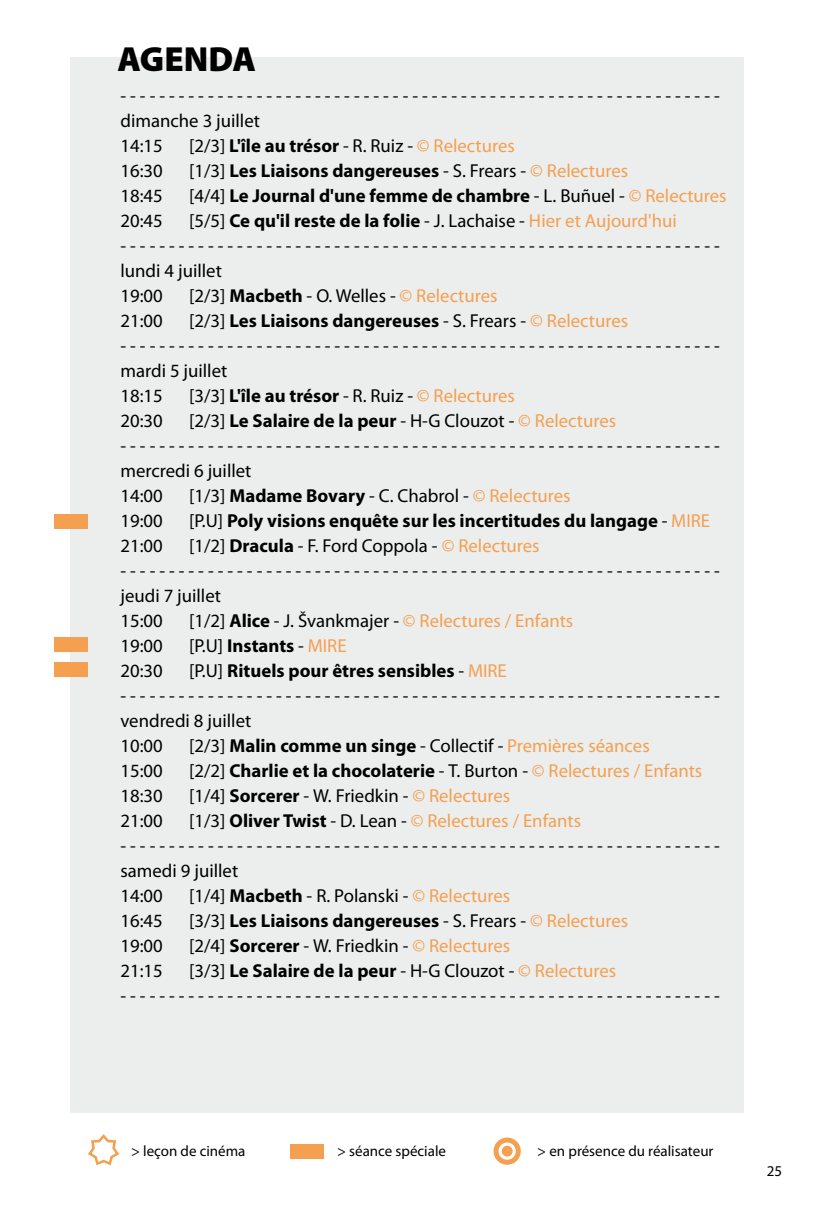
<style>
.page{position:relative;width:815px;height:1205px;background:#fff}
.page>*{position:absolute;margin:0;border:0;box-sizing:border-box;transform-origin:0 0}
.t1{font:900 35px "Myriad Pro";color:#000}
.t2{font:18.75px/25px "Myriad Pro";color:#000}
.t3{font:700 18.75px "Myriad Pro";color:#000}
.t4{font:18.75px "Myriad Pro";color:#f4a050}
.t5{font:15px "Myriad Pro";color:#000}
.s1{font-weight:700}
.s2{color:#f4a050}
.s3{font-weight:400}
.s4{font-weight:400;color:#f4a050}
.s5{color:#000}
.s6{font-weight:700;color:#000}
</style>
<div class="page">
<div style="left:71px;top:57px;width:673px;height:1055px;background:#eceded"></div>
<svg style="left:88px;top:1134px;width:32px;height:32px"></svg>
<div style="left:290px;top:1145px;width:34px;height:14px;background:#f4a050"></div>
<svg style="left:496px;top:1140px;width:22px;height:22px"></svg>
<div style="left:494px;top:1137px;width:27px;height:27px;border:5px solid #f4a050;border-radius:50%"></div>
<div style="left:502px;top:1145px;width:11px;height:11px;background:#f4a050;border-radius:50%"></div>
<div style="left:54px;top:638px;width:33px;height:14px;background:#f4a050"></div>
<div style="left:54px;top:514px;width:33px;height:14px;background:#f4a050"></div>
<div style="left:54px;top:663px;width:33px;height:14px;background:#f4a050"></div>
<h1 class="t1" style="left:117px;top:39px;width:140px">AGENDA</h1>
<p class="t2" style="left:120px;top:83px;width:601px">- - - - - - - - - - - - - - - - - - - - - - - - - - - - - - - - - - - - - - - - - - - - - - - - - - - - - - - - - - - - - - dimanche 3 juillet<br>14:15</p>
<p class="t2" style="left:189px;top:133px;width:327px">[2/3] <span class="s1">L'île au trésor</span> - R. Ruiz - <span class="s2">© Relectures</span></p>
<p class="t2" style="left:120px;top:158px;width:44px">16:30</p>
<p class="t3" style="left:189px;top:159px;width:440px"><span class="s3">[1/3]</span> Les Liaisons dangereuses <span class="s3">- S. Frears -</span> <span class="s4">© Relectures</span></p>
<p class="t2" style="left:120px;top:183px;width:44px">18:45</p>
<p class="t3" style="left:189px;top:184px;width:539px"><span class="s3">[4/4]</span> Le Journal d'une femme de chambre <span class="s3">- L. Buñuel -</span> <span class="s4">© Relectures</span></p>
<p class="t2" style="left:120px;top:208px;width:44px">20:45</p>
<p class="t3" style="left:189px;top:209px;width:489px"><span class="s3">[5/5]</span> Ce qu'il reste de la folie <span class="s3">- J. Lachaise -</span> <span class="s4">Hier et Aujourd'hui</span></p>
<p class="t2" style="left:120px;top:233px;width:601px">- - - - - - - - - - - - - - - - - - - - - - - - - - - - - - - - - - - - - - - - - - - - - - - - - - - - - - - - - - - - - - lundi 4 juillet<br>19:00</p>
<p class="t2" style="left:189px;top:283px;width:310px">[2/3] <span class="s1">Macbeth</span> - O. Welles - <span class="s2">© Relectures</span></p>
<p class="t2" style="left:120px;top:308px;width:44px">21:00</p>
<p class="t3" style="left:189px;top:309px;width:440px"><span class="s3">[2/3]</span> Les Liaisons dangereuses <span class="s3">- S. Frears -</span> <span class="s4">© Relectures</span></p>
<p class="t2" style="left:120px;top:333px;width:601px">- - - - - - - - - - - - - - - - - - - - - - - - - - - - - - - - - - - - - - - - - - - - - - - - - - - - - - - - - - - - - - mardi 5 juillet<br>18:15</p>
<p class="t2" style="left:189px;top:383px;width:327px">[3/3] <span class="s1">L'île au trésor</span> - R. Ruiz - <span class="s2">© Relectures</span></p>
<p class="t2" style="left:120px;top:408px;width:44px">20:30</p>
<p class="t2" style="left:189px;top:408px;width:429px">[2/3] <span class="s1">Le Salaire de la peur</span> - H-G Clouzot - <span class="s2">© Relectures</span></p>
<p class="t2" style="left:120px;top:433px;width:601px">- - - - - - - - - - - - - - - - - - - - - - - - - - - - - - - - - - - - - - - - - - - - - - - - - - - - - - - - - - - - - - mercredi 6 juillet<br>14:00</p>
<p class="t2" style="left:189px;top:483px;width:383px">[1/3] <span class="s1">Madame Bovary</span> - C. Chabrol - <span class="s2">© Relectures</span></p>
<p class="t2" style="left:120px;top:508px;width:44px">19:00</p>
<p class="t3" style="left:189px;top:509px;width:522px"><span class="s3">[P.U]</span> Poly visions enquête sur les incertitudes du langage <span class="s3">-</span> <span class="s4">MIRE</span></p>
<p class="t2" style="left:120px;top:533px;width:44px">21:00</p>
<p class="t2" style="left:189px;top:533px;width:352px">[1/2] <span class="s1">Dracula</span> - F. Ford Coppola - <span class="s2">© Relectures</span></p>
<p class="t2" style="left:120px;top:558px;width:601px">- - - - - - - - - - - - - - - - - - - - - - - - - - - - - - - - - - - - - - - - - - - - - - - - - - - - - - - - - - - - - - jeudi 7 juillet<br>15:00</p>
<p class="t2" style="left:189px;top:608px;width:386px">[1/2] <span class="s1">Alice</span> - J. Švankmajer - <span class="s2">© Relectures / Enfants</span></p>
<p class="t2" style="left:120px;top:633px;width:44px">19:00</p>
<p class="t3" style="left:189px;top:633px;width:159px"><span class="s3">[P.U]</span> Instants <span class="s3">-</span> <span class="s4">MIRE</span></p>
<p class="t2" style="left:120px;top:658px;width:44px">20:30</p>
<p class="t3" style="left:189px;top:658px;width:319px"><span class="s3">[P.U]</span> Rituels pour êtres sensibles <span class="s3">-</span> <span class="s4">MIRE</span></p>
<p class="t2" style="left:120px;top:683px;width:601px">- - - - - - - - - - - - - - - - - - - - - - - - - - - - - - - - - - - - - - - - - - - - - - - - - - - - - - - - - - - - - - vendredi 8 juillet<br>10:00</p>
<p class="t3" style="left:189px;top:733px;width:462px"><span class="s3">[2/3]</span> Malin comme un singe <span class="s3">- Collectif -</span> <span class="s4">Premières séances</span></p>
<p class="t2" style="left:120px;top:758px;width:44px">15:00</p>
<p class="t3" style="left:189px;top:758px;width:515px"><span class="s3">[2/2]</span> Charlie et la chocolaterie <span class="s3">- T. Burton -</span> <span class="s4">© Relectures / Enfants</span></p>
<p class="t2" style="left:120px;top:783px;width:44px">18:30</p>
<p class="t2" style="left:189px;top:783px;width:323px">[1/4] <span class="s1">Sorcerer</span> - W. Friedkin - <span class="s2">© Relectures</span></p>
<p class="t2" style="left:120px;top:808px;width:44px">21:00</p>
<p class="t4" style="left:189px;top:809px;width:393px"><span class="s5">[1/3]</span> <span class="s6">Oliver Twist</span> <span class="s5">- D. Lean -</span> © Relectures / Enfants</p>
<p class="t2" style="left:120px;top:833px;width:601px">- - - - - - - - - - - - - - - - - - - - - - - - - - - - - - - - - - - - - - - - - - - - - - - - - - - - - - - - - - - - - - samedi 9 juillet<br>14:00</p>
<p class="t2" style="left:189px;top:883px;width:323px">[1/4] <span class="s1">Macbeth</span> - R. Polanski - <span class="s2">© Relectures</span></p>
<p class="t2" style="left:120px;top:908px;width:44px">16:45</p>
<p class="t3" style="left:189px;top:908px;width:440px"><span class="s3">[3/3]</span> Les Liaisons dangereuses <span class="s3">- S. Frears -</span> <span class="s4">© Relectures</span></p>
<p class="t2" style="left:120px;top:933px;width:44px">19:00</p>
<p class="t2" style="left:189px;top:933px;width:323px">[2/4] <span class="s1">Sorcerer</span> - W. Friedkin - <span class="s2">© Relectures</span></p>
<p class="t2" style="left:120px;top:958px;width:44px">21:15</p>
<p class="t2" style="left:189px;top:958px;width:429px">[3/3] <span class="s1">Le Salaire de la peur</span> - H-G Clouzot - <span class="s2">© Relectures</span></p>
<p class="t2" style="left:120px;top:983px;width:601px">- - - - - - - - - - - - - - - - - - - - - - - - - - - - - - - - - - - - - - - - - - - - - - - - - - - - - - - - - - - - - -</p>
<p class="t5" style="left:131px;top:1142px;width:116px">&gt; leçon de cinéma</p>
<p class="t5" style="left:337px;top:1141px;width:110px">&gt; séance spéciale</p>
<p class="t5" style="left:537px;top:1141px;width:178px">&gt; en présence du réalisateur</p>
<p class="t5" style="left:767px;top:1161px;width:17px">25</p>
</div>
